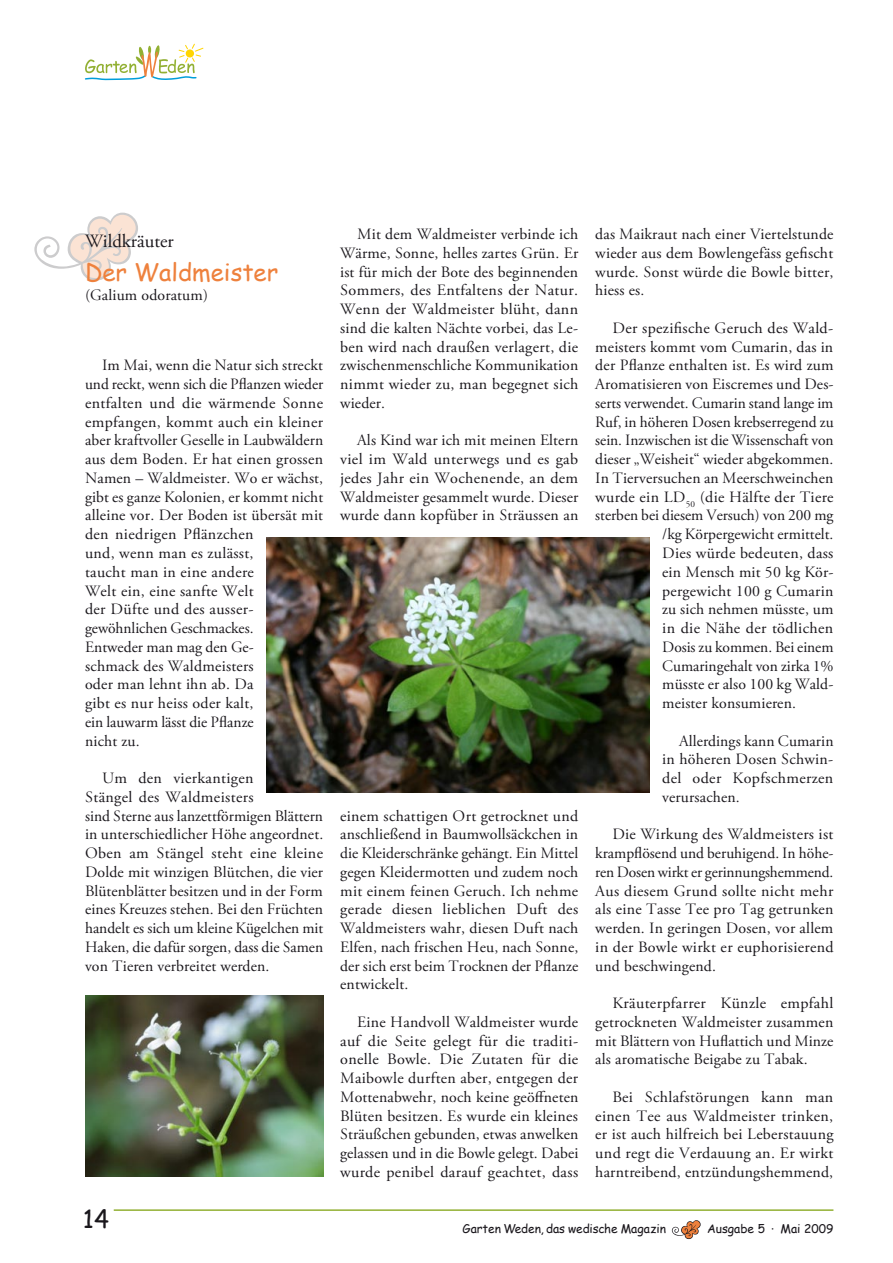
<style>
.page{position:relative;width:893px;height:1263px;background:#fff}
.page>*{position:absolute;margin:0;border:0;box-sizing:border-box;transform-origin:0 0}
.t1{font:24.75px "Comic Sans MS";color:#1a171c}
.t2{font:24px "Comic Sans MS";color:#ee813d}
.t3{font:18.75px "Adobe Garamond Pro";color:#1a171c}
.t4{font:15.75px/18.8px "Adobe Garamond Pro";letter-spacing:.01em;color:#1a171c;text-align:justify}
.t5{font:12px "Comic Sans MS";color:#1a171c}
</style>
<div class="page">
<hr style="left:114px;top:1209px;width:719px;height:2px;background:#92b033">
<svg style="left:672px;top:1220px;width:29px;height:19px"></svg>
<svg style="left:85px;top:43px;width:119px;height:38px"></svg>
<svg style="left:34px;top:213px;width:104px;height:68px"></svg>
<img style="left:266px;top:537px;width:383px;height:255px">
<img style="left:85px;top:995px;width:238px;height:182px">
<p class="t3" style="left:85px;top:230px;width:90px">Wildkräuter</p>
<h2 class="t2" style="left:85px;top:255px;width:195px">Der Waldmeister</h2>
<p class="t4" style="left:85px;top:286px;width:125px">(Galium odoratum)</p>
<p class="t4" style="left:85px;top:357px;width:240px;text-align:left;text-indent:17px">Im Mai, wenn die Natur sich streckt und reckt, wenn sich die Pflanzen wieder entfalten und die wärmende Sonne empfangen, kommt auch ein kleiner aber kraftvoller Geselle in Laubwäldern aus dem Boden. Er hat einen grossen<br>Namen – Waldmeister. Wo er wächst, gibt es ganze Kolonien, er kommt nicht alleine vor. Der Boden ist übersät mit den niedrigen Pflänzchen<br>und, wenn man es zulässt,<br>taucht man in eine andere<br>Welt ein, eine sanfte Welt<br>der Düfte und des ausser&shy;gewöhnlichen Geschmackes.<br>Entweder man mag den Ge-<br>schmack des Waldmeisters<br>oder man lehnt ihn ab. Da<br>gibt es nur heiss oder kalt,<br>ein lauwarm lässt die Pflanze<br>nicht zu.</p>
<p class="t4" style="left:85px;top:769px;width:240px;text-align:left;text-indent:17px">Um den vierkantigen<br>Stängel des Waldmeisters<br>sind Sterne aus lanzettförmigen Blättern in unterschiedlicher Höhe angeordnet.<br>Oben am Stängel steht eine kleine Dolde mit winzigen Blütchen, die vier Blütenblätter besitzen und in der Form eines Kreuzes stehen. Bei den Früchten handelt es sich um kleine Kügelchen mit Haken, die dafür sorgen, dass die Samen von Tieren verbreitet werden.</p>
<h1 class="t1" style="left:83px;top:1201px;width:28px">14</h1>
<p class="t4" style="left:340px;top:225px;width:240px;text-indent:17px">Mit dem Waldmeister verbinde ich Wärme, Sonne, helles zartes Grün. Er ist für mich der Bote des beginnenden Sommers, des Entfaltens der Natur.<br>Wenn der Waldmeister blüht, dann sind die kalten Nächte vorbei, das Le&shy;ben wird nach draußen verlagert, die zwischenmenschliche Kommunikation nimmt wieder zu, man begegnet sich wieder.</p>
<p class="t4" style="left:340px;top:432px;width:240px;text-indent:17px">Als Kind war ich mit meinen Eltern viel im Wald unterwegs und es gab jedes Jahr ein Wochenende, an dem Waldmeister gesammelt wurde. Dieser wurde dann kopfüber in Sträussen an</p>
<p class="t4" style="left:340px;top:807px;width:240px">einem schattigen Ort getrocknet und anschließend in Baumwollsäckchen in die Kleiderschränke gehängt. Ein Mittel gegen Kleidermotten und zudem noch mit einem feinen Geruch. Ich nehme gerade diesen lieblichen Duft des Waldmeisters wahr, diesen Duft nach Elfen, nach frischen Heu, nach Sonne, der sich erst beim Trocknen der Pflanze entwickelt.</p>
<p class="t4" style="left:340px;top:1013px;width:240px;text-indent:17px">Eine Handvoll Waldmeister wurde auf die Seite gelegt für die traditi&shy;onelle Bowle. Die Zutaten für die Maibowle durften aber, entgegen der Mottenabwehr, noch keine geöffneten Blüten besitzen. Es wurde ein kleines Sträußchen gebunden, etwas anwelken gelassen und in die Bowle gelegt. Dabei wurde penibel darauf geachtet, dass</p>
<p class="t4" style="left:595px;top:225px;width:240px">das Maikraut nach einer Viertelstunde wieder aus dem Bowlengefäss gefischt wurde. Sonst würde die Bowle bitter, hiess es.</p>
<p class="t4" style="left:612px;top:319px;width:222px">Der spezifische Geruch des Wald-</p>
<p class="t4" style="left:595px;top:338px;width:239px">meisters kommt vom Cumarin, das in</p>
<p class="t4" style="left:595px;top:357px;width:240px">der Pflanze enthalten ist. Es wird zum</p>
<p class="t4" style="left:595px;top:375px;width:240px">Aromatisieren von Eiscremes und Des-</p>
<p class="t4" style="left:595px;top:394px;width:240px">serts verwendet. Cumarin stand lange im</p>
<p class="t4" style="left:595px;top:413px;width:240px">Ruf, in höheren Dosen krebserregend zu</p>
<p class="t4" style="left:595px;top:432px;width:240px">sein. Inzwischen ist die Wissenschaft von</p>
<p class="t4" style="left:595px;top:450px;width:240px">dieser „Weisheit“ wieder abgekommen.</p>
<p class="t4" style="left:595px;top:469px;width:240px">In Tierversuchen an Meerschweinchen</p>
<p class="t4" style="left:595px;top:488px;width:240px">wurde ein LD<sub>50</sub> (die Hälfte der Tiere</p>
<p class="t4" style="left:595px;top:507px;width:240px">sterben bei diesem Versuch) von 200 mg</p>
<p class="t4" style="left:662px;top:525px;width:173px">/kg Körpergewicht ermittelt.</p>
<p class="t4" style="left:662px;top:544px;width:173px">Dies würde bedeuten, dass</p>
<p class="t4" style="left:662px;top:563px;width:173px">ein Mensch mit 50 kg Kör-</p>
<p class="t4" style="left:662px;top:582px;width:173px">pergewicht 100 g Cumarin</p>
<p class="t4" style="left:662px;top:600px;width:173px">zu sich nehmen müsste, um</p>
<p class="t4" style="left:662px;top:619px;width:173px">in die Nähe der tödlichen</p>
<p class="t4" style="left:662px;top:638px;width:173px">Dosis zu kommen. Bei einem</p>
<p class="t4" style="left:662px;top:657px;width:173px">Cumaringehalt von zirka 1%</p>
<p class="t4" style="left:662px;top:675px;width:173px">müsste er also 100 kg Wald-</p>
<p class="t4" style="left:662px;top:694px;width:135px">meister konsumieren.</p>
<p class="t4" style="left:662px;top:732px;width:173px;text-indent:17px">Allerdings kann Cumarin in höheren Dosen Schwin&shy;del oder Kopfschmerzen verursachen.</p>
<p class="t4" style="left:595px;top:825px;width:240px;text-indent:17px">Die Wirkung des Waldmeisters ist krampflösend und beruhigend. In höhe&shy;ren Dosen wirkt er gerinnungshemmend.<br>Aus diesem Grund sollte nicht mehr als eine Tasse Tee pro Tag getrunken werden. In geringen Dosen, vor allem in der Bowle wirkt er euphorisierend und beschwingend.</p>
<p class="t4" style="left:595px;top:994px;width:240px;text-indent:17px">Kräuterpfarrer Künzle empfahl getrockneten Waldmeister zusammen mit Blättern von Huflattich und Minze als aromatische Beigabe zu Tabak.</p>
<p class="t4" style="left:595px;top:1088px;width:240px;text-indent:17px">Bei Schlafstörungen kann man einen Tee aus Waldmeister trinken, er ist auch hilfreich bei Leberstauung und regt die Verdauung an. Er wirkt harntreibend, entzündungshemmend,</p>
<p class="t5" style="left:463px;top:1220px;width:205px">Garten Weden, das wedische Magazin</p>
<p class="t5" style="left:707px;top:1220px;width:128px">Ausgabe 5 · Mai 2009</p>
</div>
